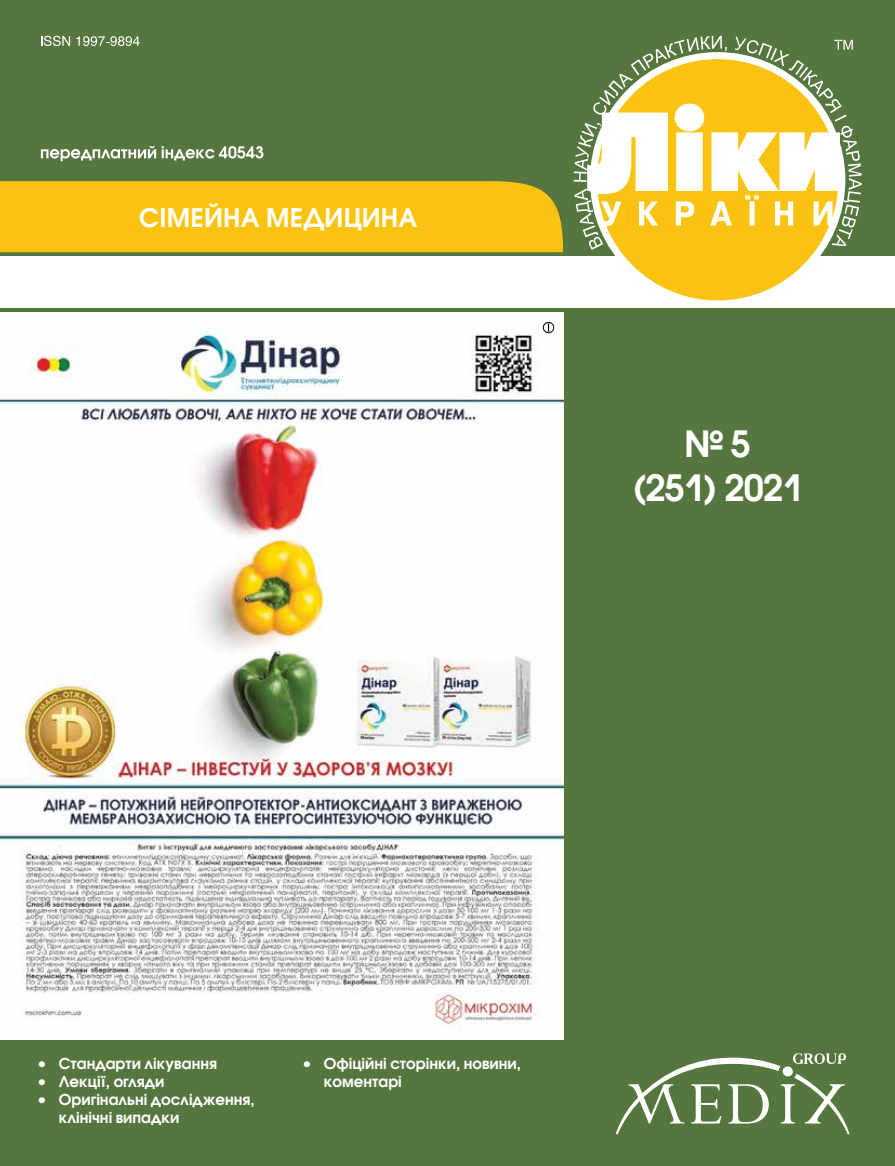
<style>
.page{position:relative;width:895px;height:1166px;background:#fff}
.page>*{position:absolute;margin:0;border:0;box-sizing:border-box;transform-origin:0 0}
.t1{font:700 36px/43.2px "Avant Garde Gothic C";letter-spacing:-.02em;color:#fff;text-align:center}
.t2{font:700 25.5px "Avant Garde Gothic C";letter-spacing:.01em;color:#fff}
.t3{font:700 15px/18px "Avant Garde Gothic C";color:#fff}
</style>
<div class="page">
<div style="left:0;top:0;width:894px;height:1165px;background:#56763f"></div>
<img style="left:0;top:312px;width:563px;height:727px">
<div style="left:0;top:256px;width:894px;height:51px;background:#fff"></div>
<div style="left:0;top:181px;width:563px;height:71px;background:#fbc311"></div>
<svg style="left:41px;top:36px;width:29px;height:10px"></svg>
<svg style="left:76px;top:36px;width:64px;height:10px"></svg>
<svg style="left:41px;top:146px;width:115px;height:15px"></svg>
<svg style="left:162px;top:146px;width:101px;height:14px"></svg>
<div style="left:590px;top:52px;width:255px;height:255px;background:#fff;border-radius:50%"></div>
<div style="left:597px;top:59px;width:241px;height:241px;background:#fbc311;border-radius:50%"></div>
<svg style="left:573px;top:36px;width:288px;height:214px"></svg>
<svg style="left:834px;top:40px;width:18px;height:10px"></svg>
<svg style="left:586px;top:103px;width:254px;height:123px"></svg>
<svg style="left:616px;top:1053px;width:233px;height:81px"></svg>
<div style="left:543px;top:322px;width:11px;height:11px;border:1px solid #000;border-radius:50%"></div>
<svg style="left:546px;top:323px;width:4px;height:8px"></svg>
<h2 class="t2" style="left:139px;top:202px;width:280px">СІМЕЙНА МЕДИЦИНА</h2>
<h1 class="t1" style="left:632px;top:422px;width:172px">№ 5<br>(251) 2021</h1>
<p class="t3" style="left:38px;top:1053px;width:181px">• Стандарти лікування</p>
<p class="t3" style="left:38px;top:1071px;width:128px">• Лекції, огляди</p>
<p class="t3" style="left:59px;top:1089px;width:197px;text-indent:-21px">• Оригінальні дослідження, клінічні випадки</p>
<p class="t3" style="left:324px;top:1053px;width:199px;text-indent:-21px">• Офіційні сторінки, новини, коментарі</p>
</div>
